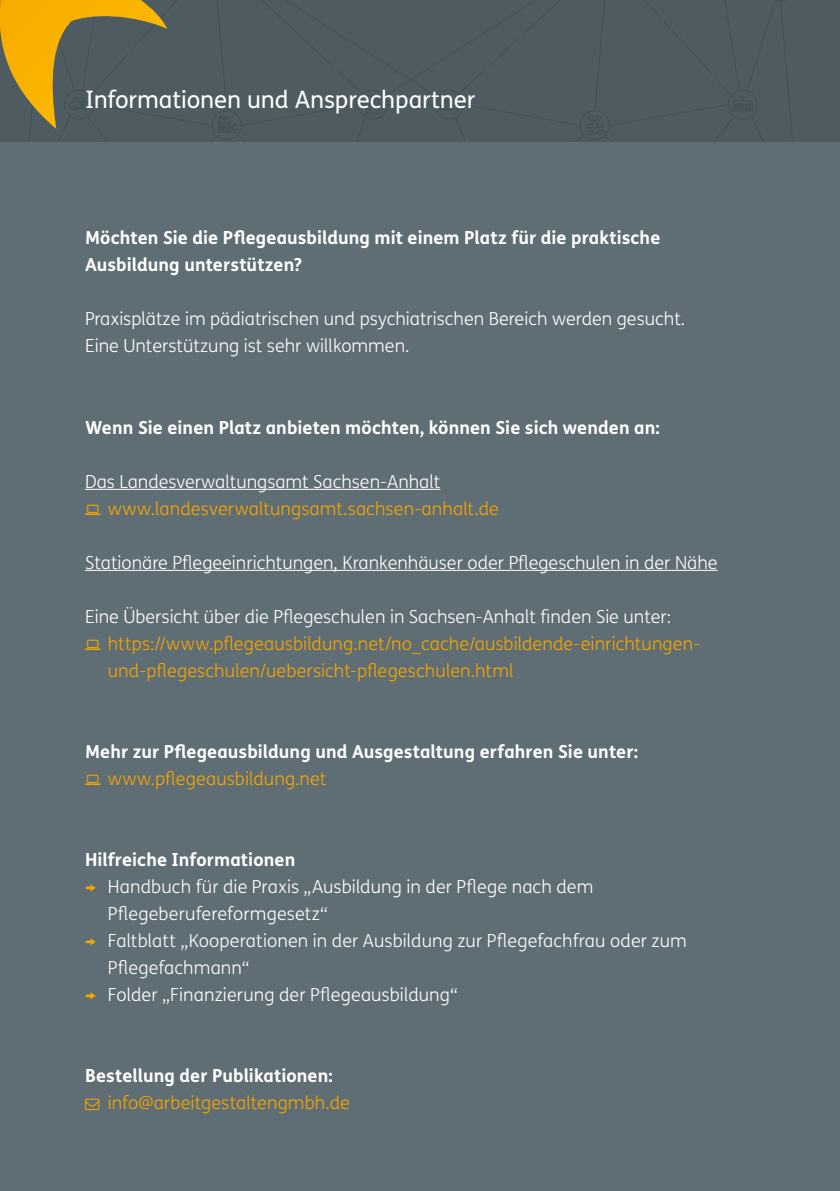
<style>
.page{position:relative;width:840px;height:1191px;background:#fff}
.page>*{position:absolute;margin:0;border:0;box-sizing:border-box;transform-origin:0 0}
.t1{font:24px "FS Me";letter-spacing:-.005em;color:#fff}
.t2{font:300 18px/27px "FS Me";color:#fff}
.t3{font:700 18px/27px "FS Me";letter-spacing:.005em;color:#fff}
.t4{font:300 18px/27px "FS Me";letter-spacing:.005em;color:#f7a600}
.s1{font-family:"Proxima Nova";color:#f7a600}
</style>
<div class="page">
<div style="left:0;top:0;width:839px;height:1191px;background:#5f6d74"></div>
<div style="left:0;top:0;width:839px;height:142px;background:#4e5c61"></div>
<svg style="left:0;top:0;width:793px;height:142px"></svg>
<hr style="left:85px;top:489px;width:355px;height:1px;background:#fff">
<hr style="left:85px;top:570px;width:632px;height:1px;background:#fff">
<p class="t1" style="left:85px;top:83px;width:391px">Informationen und Ansprechpartner</p>
<p class="t3" style="left:85px;top:224px;width:576px">Möchten Sie die Pflegeausbildung mit einem Platz für die praktische<br>Ausbildung unterstützen?</p>
<p class="t2" style="left:85px;top:305px;width:601px">Praxisplätze im pädiatrischen und psychiatrischen Bereich werden gesucht.<br>Eine Unterstützung ist sehr willkommen.</p>
<p class="t3" style="left:85px;top:413px;width:575px">Wenn Sie einen Platz anbieten möchten, können Sie sich wenden an:</p>
<p class="t2" style="left:85px;top:467px;width:356px">Das Landesverwaltungsamt Sachsen-Anhalt</p>
<p class="t4" style="left:108px;top:494px;width:392px">www.landesverwaltungsamt.sachsen-anhalt.de</p>
<p class="t2" style="left:85px;top:548px;width:633px">Stationäre Pflegeeinrichtungen, Krankenhäuser oder Pflegeschulen in der Nähe</p>
<p class="t2" style="left:85px;top:602px;width:587px">Eine Übersicht über die Pflegeschulen in Sachsen-Anhalt finden Sie unter:</p>
<p class="t4" style="left:108px;top:629px;width:593px">https://www.pflegeausbildung.net/no_cache/ausbildende-einrichtungen&shy;und-pflegeschulen/uebersicht-pflegeschulen.html</p>
<p class="t3" style="left:85px;top:737px;width:554px">Mehr zur Pflegeausbildung und Ausgestaltung erfahren Sie unter:</p>
<p class="t4" style="left:108px;top:764px;width:220px">www.pflegeausbildung.net</p>
<p class="t3" style="left:85px;top:845px;width:211px">Hilfreiche Informationen</p>
<p class="t2" style="left:108px;top:872px;width:487px;text-indent:-23px"><span class="s1">→</span> Handbuch für die Praxis „Ausbildung in der Pflege nach dem<br>Pflegeberufereformgesetz“</p>
<p class="t2" style="left:108px;top:926px;width:580px;text-indent:-23px"><span class="s1">→</span> Faltblatt „Kooperationen in der Ausbildung zur Pflegefachfrau oder zum<br>Pflegefachmann“</p>
<p class="t2" style="left:85px;top:980px;width:374px"><span class="s1">→</span> Folder „Finanzierung der Pflegeausbildung“</p>
<p class="t3" style="left:85px;top:1061px;width:249px">Bestellung der Publikationen:</p>
<p class="t4" style="left:108px;top:1088px;width:243px">info@arbeitgestaltengmbh.de</p>
</div>
